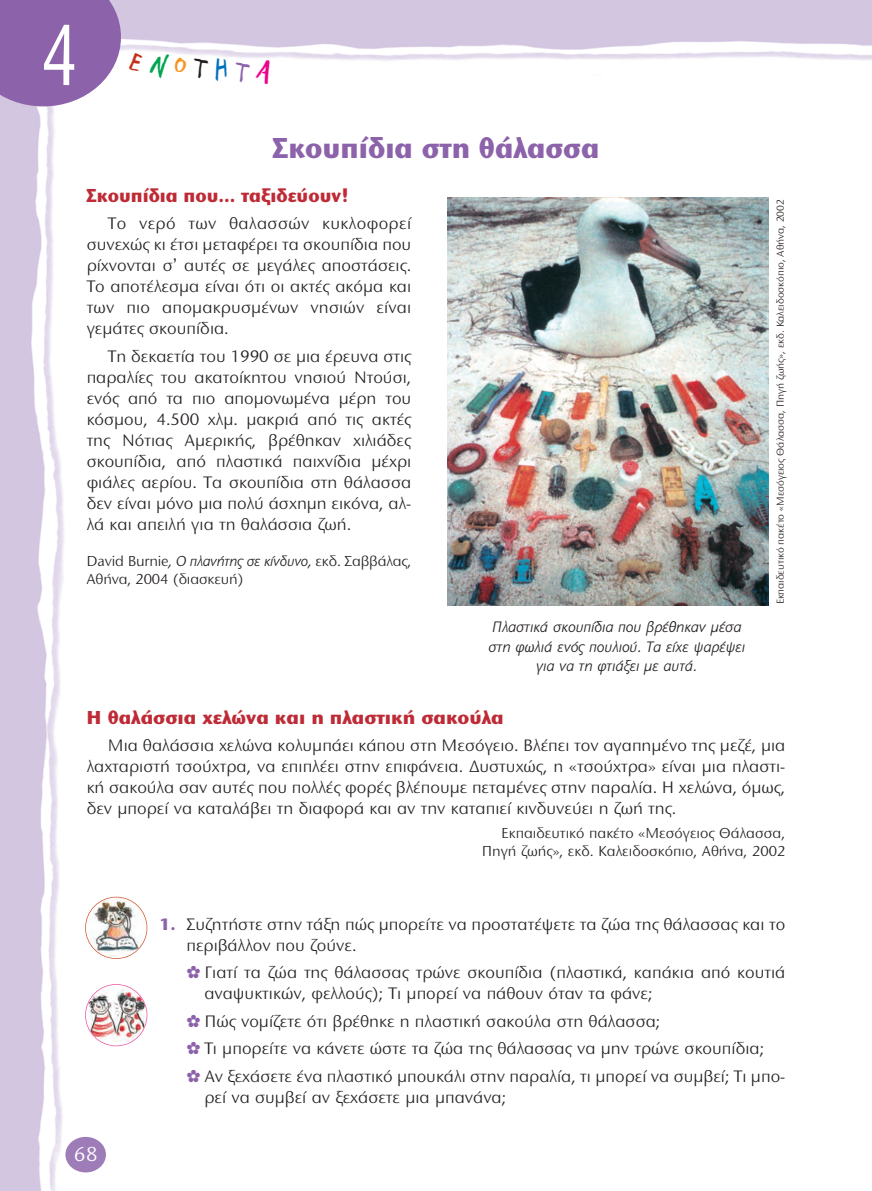
<style>
.page{position:relative;width:872px;height:1191px;background:#fff}
.page>*{position:absolute;margin:0;border:0;box-sizing:border-box;transform-origin:0 0}
.t1{font:82.2px "UB Helvetica Cond";color:#fff;scale:.9 1}
.t2{font:36px "PF Kids Age Eight";color:#c5321a}
.t3{font:700 30px "Stone Sans ITC Hel";color:#8c62aa;scale:.95 1}
.t4{font:21px "Stone Sans ITC Hel";color:#fff}
.t5{font:700 19.5px "Stone Sans ITC Hel";color:#be2b36}
.t6{font:700 19.5px "Stone Sans ITC Hel";color:#be2b36;scale:.95 1}
.t7{font:17.25px/21px "Stone Sans ITC Hel";color:#231f20;text-align:justify}
.t8{font:italic 15.75px/19.5px "Stone Sans ITC Hel";color:#231f20;text-align:center}
.t9{font:15px/18px "Stone Sans ITC Hel";color:#231f20}
.t10{font:10.5px "Stone Sans ITC Hel";letter-spacing:-.01em;color:#231f20}
.s1{color:#00a54f}
.s2{color:#f7931d}
.s3{color:#231f20}
.s4{color:#0072bc}
.s5{color:#8c62aa}
.s6{color:#ed028c}
.s7{font-family:"UB Helvetica"}
.s8{font-style:italic}
.s9{font-weight:700;color:#8c62aa}
</style>
<div class="page">
<img style="left:0;top:0;width:872px;height:1191px">
<div style="left:85px;top:135px;width:702px;height:505px;background:#fff"></div>
<div style="left:65px;top:1137px;width:41px;height:35px;background:#9d7cb7;border-radius:50%"></div>
<img style="left:86px;top:897px;width:60px;height:59px">
<div style="left:85px;top:897px;width:62px;height:62px;border:2px solid #cf5c37;border-radius:50%"></div>
<img style="left:86px;top:987px;width:61px;height:54px">
<div style="left:85px;top:984px;width:62px;height:62px;border:2px solid #ef59a1;border-radius:50%"></div>
<img style="left:447px;top:197px;width:322px;height:408px">
<div style="left:85px;top:708px;width:702px;height:154px;background:#fff"></div>
<div style="left:158px;top:916px;width:629px;height:211px;background:#fff"></div>
<div style="left:447px;top:619px;width:340px;height:69px;background:#fff"></div>
<svg style="left:0;top:0;width:121px;height:106px;background:#9772b2"></svg>
<h1 class="t1" style="left:42px;top:9px;width:41px">4</h1>
<h2 class="t2" style="left:131px;top:40px;width:145px;rotate:6deg">E<span class="s1">N</span><span class="s2">O</span><span class="s3">T</span><span class="s4">H</span><span class="s5">T</span><span class="s6">A</span></h2>
<h3 class="t3" style="left:273px;top:138px;width:345px">Σκουπίδια στη θάλασσα</h3>
<p class="t6" style="left:87px;top:189px;width:278px">Σκουπίδια που… ταξιδεύουν!</p>
<p class="t7" style="left:87px;top:215px;width:326px;text-indent:21px">Το νερό των θαλασσών κυκλοφορεί συνεχώς κι έτσι μεταφέρει τα σκουπίδια που ρίχνονται σ<span class="s7">’</span> αυτές σε μεγάλες αποστάσεις.<br>Το αποτέλεσμα είναι ότι οι ακτές ακόμα και των πιο απομακρυσμένων νησιών είναι γεμάτες σκουπίδια.</p>
<p class="t7" style="left:87px;top:348px;width:326px;text-indent:21px">Τη δεκαετία του 1990 σε μια έρευνα στις παραλίες του ακατοίκητου νησιού Ντούσι, ενός από τα πιο απομονωμένα μέρη του κόσμου, 4.500 χλμ. μα κριά από τις ακτές της Νότιας Αμερικής, βρέθη καν χιλιάδες σκουπίδια, από πλαστικά παιχνίδια μέχρι φιάλες αερίου. Τα σκουπίδια στη θάλασσα δεν είναι μόνο μια πολύ άσχημη εικόνα, αλ - λά και απειλή για τη θαλάσσια ζωή.</p>
<p class="t9" style="left:87px;top:554px;width:326px">David Burnie<span class="s8">, Ο πλανήτης σε κίνδυνο,</span> εκδ. Σαββάλας,<br>Αθήνα, 2004 (διασκευή)</p>
<p class="t8" style="left:488px;top:619px;width:258px">Πλαστικά σκουπίδια που βρέθηκαν μέσα στη φωλιά ενός πουλιού. Tα είχε ψαρέψει για να τη φτιάξει με αυτά.</p>
<p class="t10" style="left:777px;top:604px;width:406px;rotate:-90deg">Eκπαιδευτικό πακέτο «Mεσόγειος Θάλασσα, Πηγή ζωής», εκδ. Kαλειδοσκόπιο, Aθήνα, 2002</p>
<p class="t5" style="left:87px;top:711px;width:419px">Η θαλάσσια χελώνα και η πλαστική σακούλα</p>
<p class="t7" style="left:87px;top:737px;width:700px;text-indent:21px">Μια θαλάσσια χελώνα κολυμπάει κάπου στη Μεσόγειο. Βλέπει τον αγαπημένο της μεζέ, μια λαχταριστή τσούχτρα, να επιπλέει στην επιφάνεια. Δυστυχώς, η «τσούχτρα» είναι μια πλαστι&shy;κή σακούλα σαν αυτές που πολλές φορές βλέπουμε πεταμένες στην παραλία. Η χελώνα, όμως, δεν μπορεί να καταλάβει τη διαφορά και αν την καταπιεί κινδυνεύει η ζωή της.</p>
<p class="t9" style="left:482px;top:826px;width:305px;text-align:right">Εκπαιδευτικό πακέτο «Μεσόγειος Θάλασσα,<br>Πηγή ζωής», εκδ. Καλειδοσκόπιο, Αθήνα, 2002</p>
<p class="t7" style="left:186px;top:916px;width:600px;text-indent:-27px"><span class="s9">1.</span> Συζητήστε στην τάξη πώς μπορείτε να προστατέψετε τα ζώα της θάλασσας και το περιβάλλον που ζούνε.</p>
<p class="t7" style="left:204px;top:964px;width:582px">Γιατί τα ζώα της θάλασσας τρώνε σκουπίδια (πλαστικά, καπάκια από κουτιά αναψυκτικών, φελλούς); Τι μπορεί να πάθουν όταν τα φάνε;</p>
<p class="t7" style="left:204px;top:1009px;width:582px;line-height:27.5px;text-align:left">Πώς νομίζετε ότι βρέθηκε η πλαστική σακούλα στη θάλασσα;<br>Τι μπορείτε να κάνετε ώστε τα ζώα της θάλασσας να μην τρώνε σκουπίδια;<br>Αν ξεχάσετε ένα πλαστικό μπουκάλι στην παραλία, τι μπορεί να συμβεί; Τι μπο-</p>
<p class="t7" style="left:204px;top:1088px;width:303px">ρεί να συμβεί αν ξεχάσετε μια μπανάνα;</p>
<p class="t4" style="left:74px;top:1147px;width:25px">68</p>
</div>
